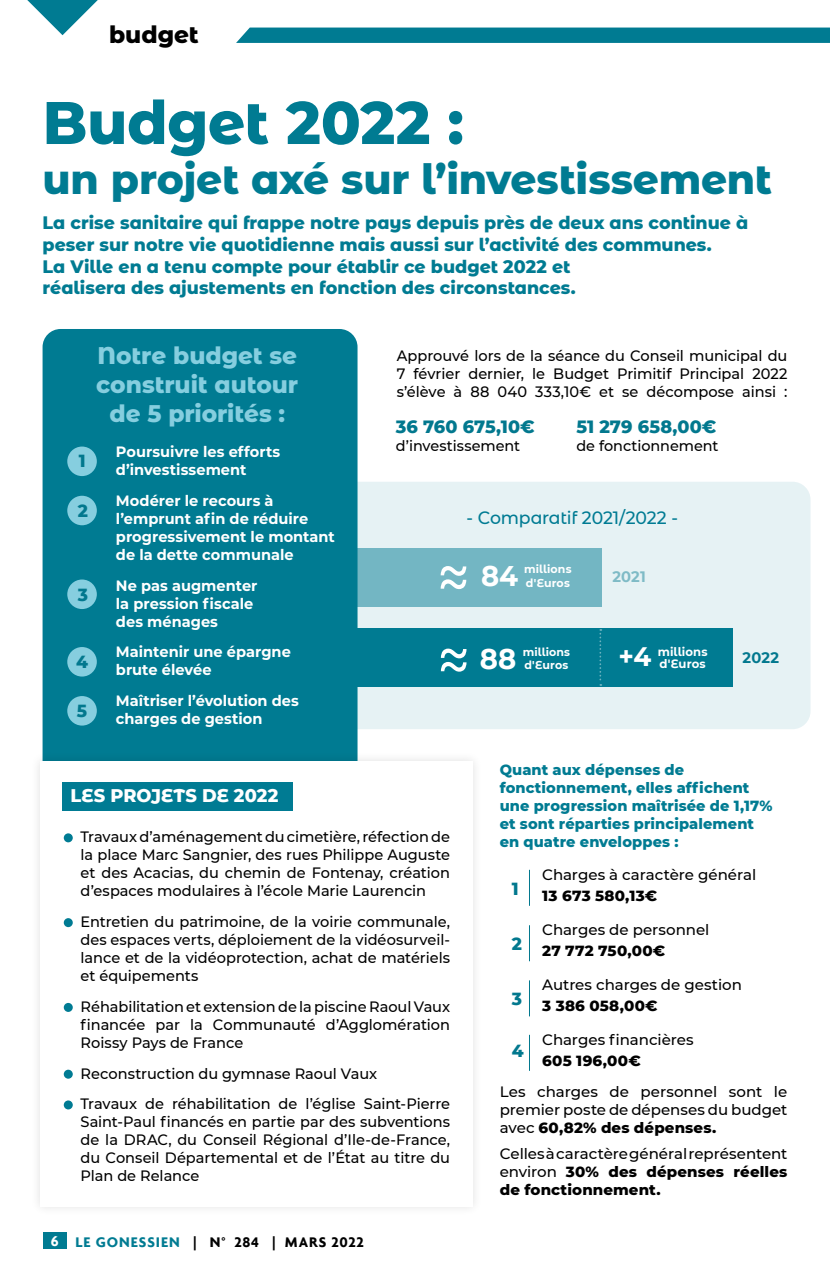
<style>
.page{position:relative;width:830px;height:1276px;background:#fff}
.page>*{position:absolute;margin:0;border:0;box-sizing:border-box;transform-origin:0 0}
.t1{font:800 60px "Montserrat Alternates";letter-spacing:-.005em;color:#007b92}
.t2{font:800 42px "Montserrat Alternates";letter-spacing:-.005em;color:#007b92}
.t3{font:700 28.35px "Montserrat Alternates";color:#fff}
.t4{font:700 26.7px "Montserrat Alternates";color:#fff}
.t5{font:800 24px/28.8px "Montserrat Alternates";color:#86cedf;text-align:center}
.t6{font:800 24px "Montserrat Alternates";color:#000}
.t7{font:800 18.3px "Montserrat Alternates";letter-spacing:.01em;color:#fff}
.t8{font:800 18.15px "Montserrat";letter-spacing:.005em;color:#02788e}
.t9{font:800 18px/21.6px "Montserrat Alternates";color:#007b92}
.t10{font:500 17.85px "Montserrat Alternates";letter-spacing:-.01em;color:#007b93}
.t11{font:800 17.55px "Montserrat Alternates";color:#02788e}
.t12{font:700 15.15px "Montserrat Alternates";color:#7fbbc6}
.t13{font:700 15.15px "Montserrat Alternates";color:#02788e}
.t14{font:500 15px/18px "Montserrat";letter-spacing:-.005em;color:#000;text-align:justify}
.t15{font:700 15px/18px "Montserrat";color:#fff}
.t16{font:800 15px/18px "Montserrat";letter-spacing:.01em;color:#007b92}
.t17{font:800 15px "Montserrat";letter-spacing:.015em;color:#000}
.t18{font:700 15px "Agenda";letter-spacing:.065em;color:#000}
.t19{font:500 14.85px "Montserrat";color:#000}
.t20{font:700 12px/12px "Montserrat Alternates";letter-spacing:.01em;color:#fff}
.t21{font:700 11.4px/13.6px "Montserrat Alternates";letter-spacing:.01em;color:#fff}
.s1{font-weight:500;font-size:56.7px}
.s2{color:#fff}
.s3{color:#007b92}
.s4{font-weight:800}
</style>
<div class="page">
<div style="left:43px;top:329px;width:314px;height:475px;background:#007b92;border-radius:18px"></div>
<svg style="left:223px;top:482px;width:587px;height:247px;fill:#e6f2f4"></svg>
<div style="left:43px;top:1231px;width:23px;height:17px;background:#007b92"></div>
<svg style="left:27px;top:0;width:71px;height:35px"></svg>
<svg style="left:236px;top:28px;width:593px;height:15px;background:#047d93"></svg>
<div style="left:67px;top:446px;width:30px;height:30px;background:#86cedf;border-radius:50%"></div>
<div style="left:67px;top:496px;width:30px;height:29px;background:#86cedf;border-radius:50%"></div>
<div style="left:67px;top:579px;width:30px;height:30px;background:#86cedf;border-radius:50%"></div>
<div style="left:67px;top:647px;width:30px;height:29px;background:#86cedf;border-radius:50%"></div>
<div style="left:67px;top:696px;width:30px;height:29px;background:#86cedf;border-radius:50%"></div>
<div style="left:30px;top:751px;width:452px;height:465px;background:#000;opacity:.12"></div>
<div style="left:40px;top:761px;width:432px;height:445px;background:#fff"></div>
<div style="left:62px;top:782px;width:230px;height:28px;background:#007b93"></div>
<div style="left:64px;top:833px;width:9px;height:9px;background:#007b93;border-radius:50%"></div>
<div style="left:64px;top:918px;width:9px;height:9px;background:#007b93;border-radius:50%"></div>
<div style="left:64px;top:1003px;width:9px;height:9px;background:#007b93;border-radius:50%"></div>
<div style="left:64px;top:1069px;width:9px;height:9px;background:#007b93;border-radius:50%"></div>
<div style="left:64px;top:1100px;width:9px;height:9px;background:#007b93;border-radius:50%"></div>
<hr style="left:529px;top:870px;width:1px;height:36px;background:#02788e">
<hr style="left:529px;top:925px;width:1px;height:36px;background:#02788e">
<hr style="left:529px;top:980px;width:1px;height:36px;background:#02788e">
<hr style="left:529px;top:1035px;width:1px;height:36px;background:#02788e">
<div style="left:344px;top:548px;width:257px;height:58px;background:#73b6c3"></div>
<div style="left:344px;top:628px;width:388px;height:58px;background:#007b92"></div>
<svg style="left:599px;top:629px;width:2px;height:57px"></svg>
<h3 class="t6" style="left:109px;top:17px;width:91px">budget</h3>
<h1 class="t1" style="left:43px;top:79px;width:422px">Budget 2022 :</h1>
<h2 class="t2" style="left:43px;top:149px;width:730px">un projet axé sur l’investissement</h2>
<p class="t9" style="left:43px;top:211px;width:707px">La crise sanitaire qui frappe notre pays depuis près de deux ans continue à peser sur notre vie quotidienne mais aussi sur l’activité des communes.<br>La Ville en a tenu compte pour établir ce budget 2022 et<br>réalisera des ajustements en fonction des circonstances.</p>
<p class="t11" style="left:79px;top:448px;width:8px">1</p>
<p class="t11" style="left:78px;top:497px;width:12px">2</p>
<p class="t11" style="left:78px;top:581px;width:12px">3</p>
<p class="t11" style="left:76px;top:649px;width:13px">4</p>
<p class="t11" style="left:77px;top:698px;width:12px">5</p>
<h3 class="t5" style="left:96px;top:340px;width:203px">Notre budget se construit autour de 5 priorités :</h3>
<p class="t15" style="left:116px;top:442px;width:166px">Poursuivre les efforts d’investissement</p>
<p class="t15" style="left:116px;top:491px;width:220px">Modérer le recours à l’emprunt afin de réduire progressivement le montant de la dette communale</p>
<p class="t15" style="left:116px;top:575px;width:143px">Ne pas augmenter la pression fiscale des ménages</p>
<p class="t15" style="left:116px;top:642px;width:176px">Maintenir une épargne brute élevée</p>
<p class="t15" style="left:116px;top:691px;width:184px">Maîtriser l’évolution des charges de gestion</p>
<p class="t14" style="left:396px;top:346px;width:392px">Approuvé lors de la séance du Conseil municipal du 7 février dernier, le Budget Primitif Principal 2022 s’élève à 88 040 333,10€ et se décompose ainsi :</p>
<p class="t8" style="left:396px;top:413px;width:140px">36 760 675,10€</p>
<p class="t19" style="left:396px;top:435px;width:126px">d’investissement</p>
<p class="t8" style="left:576px;top:413px;width:141px">51 279 658,00€</p>
<p class="t19" style="left:576px;top:435px;width:143px">de fonctionnement</p>
<p class="t10" style="left:466px;top:505px;width:213px">- Comparatif 2021/2022 -</p>
<h3 class="t3" style="left:437px;top:556px;width:82px"><span class="s1">≈</span> 84</h3>
<p class="t21" style="left:524px;top:561px;width:49px">millions d'Euros</p>
<p class="t12" style="left:612px;top:565px;width:35px">2021</p>
<p class="t20" style="left:657px;top:644px;width:51px">millions d'Euros</p>
<p class="t21" style="left:522px;top:644px;width:49px">millions d'Euros</p>
<h3 class="t3" style="left:437px;top:638px;width:80px"><span class="s1">≈</span> 88</h3>
<h3 class="t4" style="left:618px;top:637px;width:34px">+4</h3>
<p class="t13" style="left:742px;top:646px;width:38px">2022</p>
<p class="t7" style="left:70px;top:782px;width:209px">LES PROJETS DE 2022</p>
<p class="t14" style="left:81px;top:827px;width:371px">Travaux d’aménagement du cimetière, réfection de la place Marc Sangnier, des rues Philippe Auguste et des Acacias, du chemin de Fontenay, création d’espaces modulaires à l’école Marie Laurencin</p>
<p class="t14" style="left:81px;top:912px;width:371px">Entretien du patrimoine, de la voirie communale, des espaces verts, déploiement de la vidéosurveil&shy;lance et de la vidéoprotection, achat de matériels et équipements</p>
<p class="t14" style="left:81px;top:997px;width:371px">Réhabilitation et extension de la piscine Raoul Vaux financée par la Communauté d’Agglomération Roissy Pays de France</p>
<p class="t14" style="left:81px;top:1057px;width:371px;line-height:30.8px">Reconstruction du gymnase Raoul Vaux<br>Travaux de réhabilitation de l’église Saint-Pierre</p>
<p class="t14" style="left:81px;top:1112px;width:371px">Saint-Paul financés en partie par des subventions de la DRAC, du Conseil Régional d’Ile-de-France, du Conseil Départemental et de l’État au titre du Plan de Relance</p>
<p class="t18" style="left:51px;top:1233px;width:314px"><span class="s2">6</span> <span class="s3">LE GONESSIEN</span> | N° 284 | MARS 2022</p>
<p class="t16" style="left:499px;top:759px;width:274px">Quant aux dépenses de fonctionnement, elles affichent une progression maîtrisée de 1,17% et sont réparties principalement en quatre enveloppes :</p>
<p class="t14" style="left:542px;top:865px;width:215px">Charges à caractère général</p>
<p class="t17" style="left:542px;top:885px;width:116px">13 673 580,13€</p>
<p class="t14" style="left:542px;top:920px;width:168px">Charges de personnel</p>
<p class="t17" style="left:542px;top:940px;width:124px">27 772 750,00€</p>
<p class="t14" style="left:542px;top:975px;width:201px">Autres charges de gestion</p>
<p class="t17" style="left:542px;top:994px;width:117px">3 386 058,00€</p>
<p class="t14" style="left:542px;top:1030px;width:153px">Charges financières</p>
<p class="t17" style="left:542px;top:1049px;width:100px">605 196,00€</p>
<p class="t14" style="left:499px;top:1081px;width:289px">Les charges de personnel sont le premier poste de dépenses du budget avec <span class="s4">60,82% des dépenses.</span></p>
<p class="t14" style="left:499px;top:1144px;width:289px">Celles à caractère général représentent environ <span class="s4">30% des dépenses réelles de fonctionnement.</span></p>
<p class="t11" style="left:511px;top:875px;width:8px">1</p>
<p class="t11" style="left:511px;top:931px;width:12px">2</p>
<p class="t11" style="left:511px;top:985px;width:12px">3</p>
<p class="t11" style="left:511px;top:1037px;width:13px">4</p>
</div>
